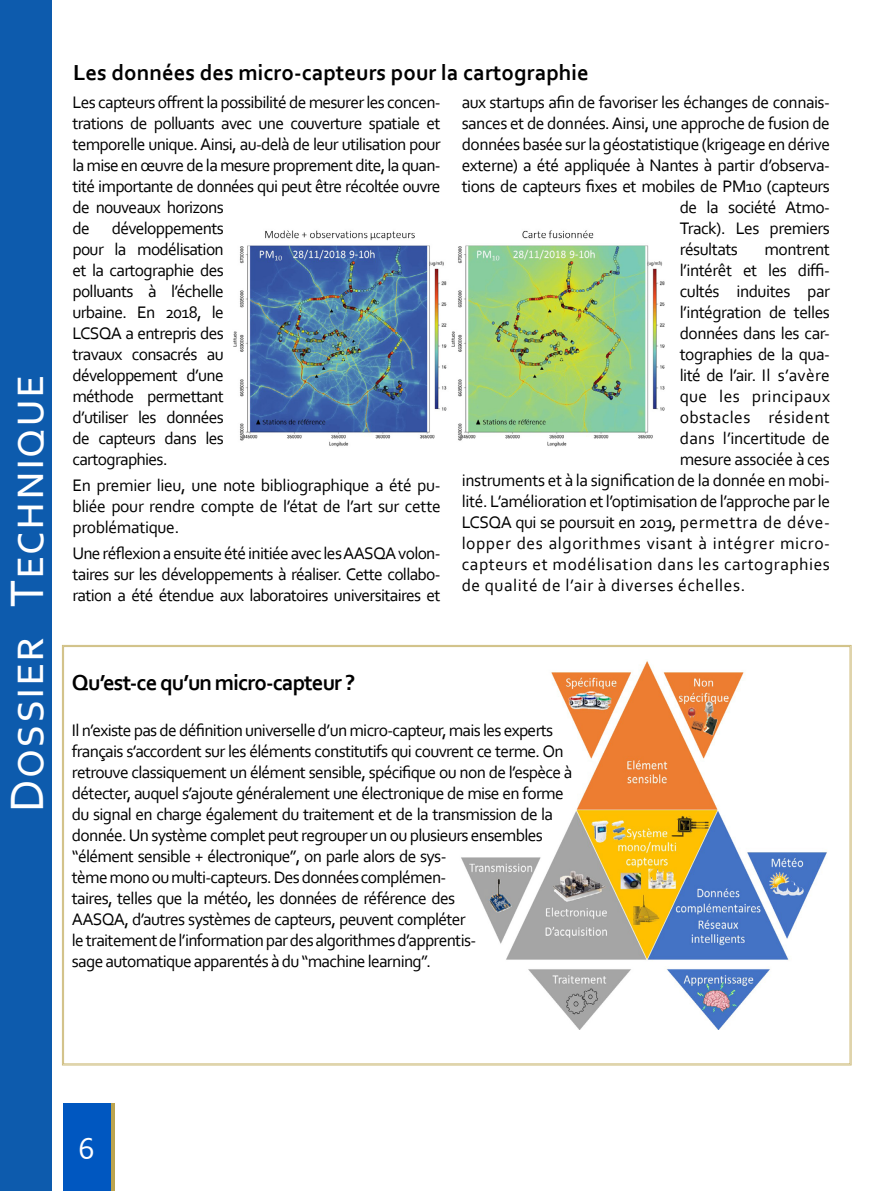
<style>
.page{position:relative;width:893px;height:1191px;background:#fff}
.page>*{position:absolute;margin:0;border:0;box-sizing:border-box;transform-origin:0 0}
.t1{font:49px "Corbel";letter-spacing:.02em;color:#fff}
.t2{font:31.5px "Corbel";color:#fff}
.t3{font:700 22.75px "Corbel";color:#000}
.t4{font:700 22.75px "Corbel";letter-spacing:-.04em;color:#000}
.t5{font:17.5px/21px "Corbel";letter-spacing:-.04em;color:#000;text-align:justify}
.t6{font:17.5px "Corbel";letter-spacing:.03em;color:#000}
.t7{font:17.5px "Corbel";letter-spacing:-.02em;color:#000}
.t8{font:17.5px "Corbel";letter-spacing:.02em;color:#000}
</style>
<div class="page">
<img style="left:233px;top:230px;width:432px;height:217px">
<svg style="left:62px;top:645px;width:790px;height:420px"></svg>
<div style="left:110px;top:1102px;width:5px;height:89px;background:#bca44e"></div>
<div style="left:63px;top:1102px;width:47px;height:89px;background:#0057c0"></div>
<div style="left:0;top:0;width:52px;height:1191px;background:#0d5bad"></div>
<h1 class="t1" style="left:-4px;top:812px;width:439px;rotate:-90deg">Dossier Technique</h1>
<h3 class="t3" style="left:73px;top:58px;width:517px">Les données des micro-capteurs pour la cartographie</h3>
<p class="t5" style="left:72px;top:91px;width:370px;text-align:left">Les capteurs offrent la possibilité de mesurer les concen&shy;trations de polluants avec une couverture spatiale et temporelle unique. Ainsi, au-delà de leur utilisation pour la mise en œuvre de la mesure proprement dite, la quan&shy;tité importante de données qui peut être récoltée ouvre de nouveaux horizons<br>de</p>
<p class="t5" style="left:72px;top:217px;width:153px;text-indent:39px">développements pour la modélisation et la cartographie des polluants à l’échelle urbaine. En 2018, le LCSQA a entrepris des travaux consacrés au développement d’une méthode permettant d’utiliser les données de capteurs dans les cartographies.</p>
<p class="t5" style="left:72px;top:474px;width:370px">En premier lieu, une note bibliographique a été pu&shy;bliée pour rendre compte de l’état de l’art sur cette problématique.</p>
<p class="t5" style="left:72px;top:542px;width:370px">Une réflexion a ensuite été initiée avec les AASQA volon&shy;taires sur les développements à réaliser. Cette collabo&shy;ration a été étendue aux laboratoires universitaires et</p>
<p class="t5" style="left:462px;top:91px;width:370px">aux startups afin de favoriser les échanges de connais-</p>
<p class="t5" style="left:462px;top:112px;width:370px">sances et de données. Ainsi, une approche de fusion de</p>
<p class="t5" style="left:462px;top:133px;width:370px">données basée sur la géostatistique (krigeage en dérive</p>
<p class="t5" style="left:462px;top:154px;width:370px">externe) a été appliquée à Nantes à partir d’observa-</p>
<p class="t5" style="left:462px;top:175px;width:370px">tions de capteurs fixes et mobiles de PM10 (capteurs</p>
<p class="t5" style="left:680px;top:196px;width:152px">de la société Atmo-</p>
<p class="t5" style="left:680px;top:217px;width:152px">Track). Les premiers</p>
<p class="t5" style="left:680px;top:238px;width:60px">résultats</p>
<p class="t5" style="left:765px;top:238px;width:67px">montrent</p>
<p class="t5" style="left:680px;top:259px;width:152px">l’intérêt et les diffi-</p>
<p class="t5" style="left:680px;top:280px;width:152px">cultés induites par</p>
<p class="t5" style="left:680px;top:301px;width:152px">l’intégration de telles</p>
<p class="t5" style="left:680px;top:322px;width:152px">données dans les car-</p>
<p class="t5" style="left:680px;top:343px;width:152px">tographies de la qua-</p>
<p class="t5" style="left:680px;top:364px;width:152px">lité de l’air. Il s’avère</p>
<p class="t8" style="left:680px;top:385px;width:152px">que les principaux</p>
<p class="t8" style="left:680px;top:406px;width:152px">obstacles résident</p>
<p class="t7" style="left:680px;top:427px;width:152px">dans l’incertitude de</p>
<p class="t7" style="left:680px;top:448px;width:152px">mesure associée à ces</p>
<p class="t7" style="left:462px;top:469px;width:370px">instruments et à la signification de la donnée en mobi-</p>
<p class="t5" style="left:462px;top:490px;width:370px">lité. L’amélioration et l’optimisation de l’approche par le</p>
<p class="t5" style="left:462px;top:511px;width:370px">LCSQA qui se poursuit en 2019, permettra de déve-</p>
<p class="t6" style="left:462px;top:532px;width:370px">lopper des algorithmes visant à intégrer micro-</p>
<p class="t6" style="left:462px;top:553px;width:370px">capteurs et modélisation dans les cartographies</p>
<p class="t6" style="left:462px;top:574px;width:285px">de qualité de l’air à diverses échelles.</p>
<h3 class="t4" style="left:72px;top:668px;width:285px">Qu’est-ce qu’un micro-capteur ?</h3>
<p class="t5" style="left:72px;top:719px;width:502px;text-align:left">Il n’existe pas de définition universelle d’un micro-capteur, mais les experts français s’accordent sur les éléments constitutifs qui couvrent ce terme. On retrouve classiquement un élément sensible, spécifique ou non de l’espèce à détecter, auquel s’ajoute généralement une électronique de mise en forme du signal en charge également du traitement et de la transmission de la donnée. Un système complet peut regrouper un ou plusieurs ensembles “élément sensible + électronique”, on parle alors de sys-<br>tème mono ou multi-capteurs. Des données complémen-<br>taires, telles que la météo, les données de référence des<br>AASQA, d’autres systèmes de capteurs, peuvent compléter<br>le traitement de l’information par des algorithmes d’apprentis-<br>sage automatique apparentés à du “machine learning”.</p>
<h2 class="t2" style="left:78px;top:1128px;width:18px">6</h2>
</div>
